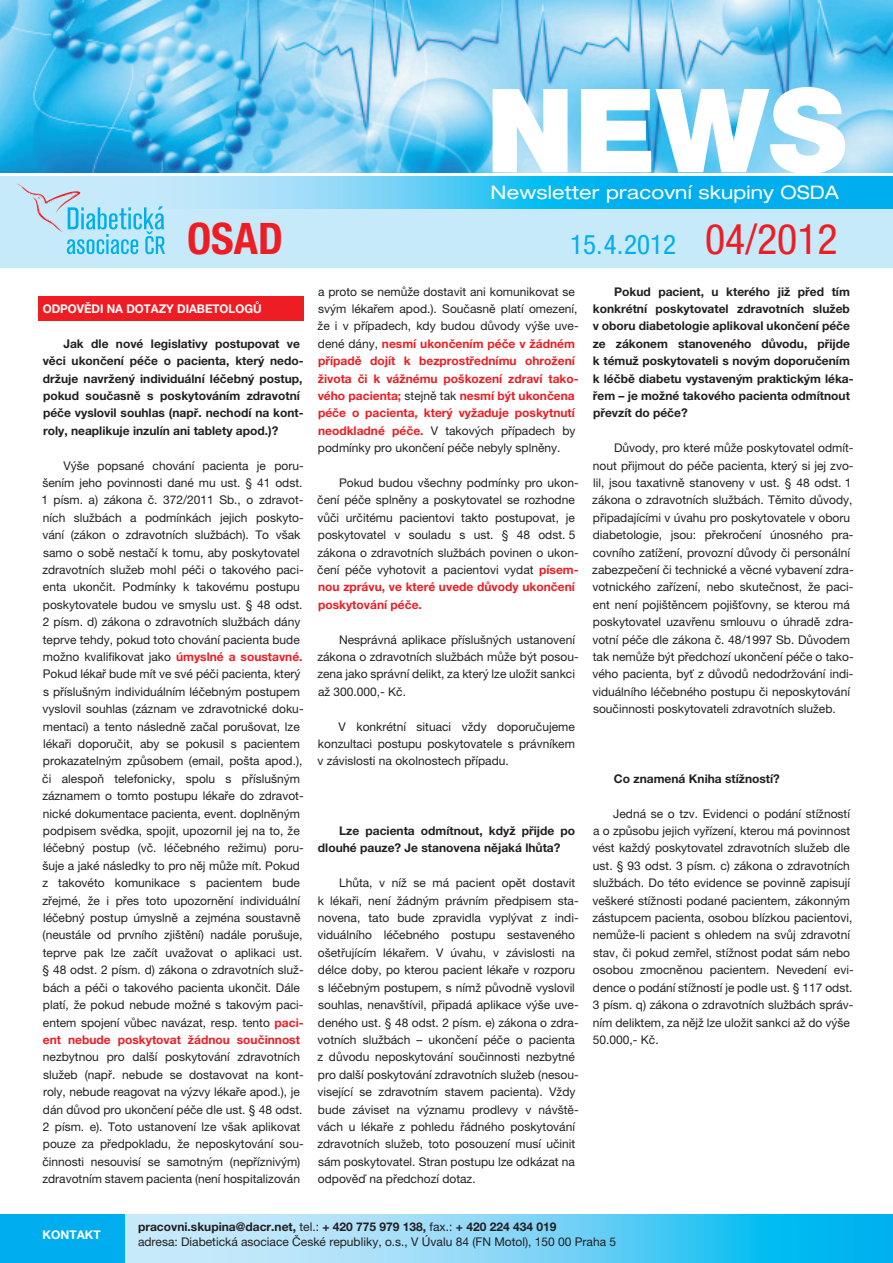
<style>
.page{position:relative;width:893px;height:1263px;background:#fff}
.page>*{position:absolute;margin:0;border:0;box-sizing:border-box;transform-origin:0 0}
.t1{font:900 116.55px "Helvetica Neue LT Pro";color:#fff}
.t2{font:700 condensed 43.5px "Helvetica Neue LT Pro";color:#ee1d23}
.t3{font:condensed 27px "Helvetica Neue LT Pro";color:#00aeef}
.t4{font:expanded 18.75px "Helvetica Neue LT Pro";letter-spacing:.01em;color:#fff}
.t5{font:12px/17.4px "Helvetica Neue LT Pro";color:#231f20}
.t6{font:700 12px/17.4px "Helvetica Neue LT Pro";color:#231f20}
.t7{font:700 12px "Helvetica Neue LT Pro";color:#fff;scale:.96 1}
.t8{font:700 12px "Helvetica Neue LT Pro";color:#fff}
.s1{font-size:42px;color:#ee1d23}
.s2{font-weight:700;color:#ee1d23}
.s3{font-weight:700}
</style>
<div class="page">
<img style="left:0;top:0;width:893px;height:172px">
<div style="left:39px;top:296px;width:265px;height:25px;background:#ee1d23"></div>
<div style="left:0;top:176px;width:893px;height:92px;background:#c6eafa"></div>
<svg style="left:207px;top:176px;width:686px;height:32px;background:#38c1f2"></svg>
<svg style="left:17px;top:184px;width:148px;height:70px"></svg>
<div style="left:0;top:1214px;width:125px;height:49px;background:#00aeef"></div>
<svg style="left:126px;top:1214px;width:767px;height:49px;background:#72d3f6"></svg>
<h1 class="t1" style="left:486px;top:61px;width:362px">NEWS</h1>
<h3 class="t4" style="left:490px;top:182px;width:350px">Newsletter pracovní skupiny OSDA</h3>
<h2 class="t2" style="left:187px;top:212px;width:97px">OSAD</h2>
<h3 class="t3" style="left:570px;top:229px;width:269px">15.4.2012 <span class="s1">04/2012</span></h3>
<p class="t7" style="left:43px;top:301px;width:230px">ODPOVĚDI NA DOTAZY DIABETOLOGŮ</p>
<p class="t6" style="left:43px;top:335px;width:262px;text-indent:21px">Jak dle nové legislativy postupovat ve věci ukončení péče o pacienta, který nedo&shy;držuje navržený individuální léčebný postup, pokud současně s poskytováním zdravotní péče vyslovil souhlas (např. nechodí na kont&shy;roly, neaplikuje inzulín ani tablety apod.)?</p>
<p class="t5" style="left:41px;top:456px;width:264px;text-indent:22px">Výše popsané chování pacienta je poru&shy;šením jeho povinnosti dané mu ust. § 41 odst.<br>1 písm. a) zákona č. 372/2011 Sb., o zdravot&shy;ních službách a podmínkách jejich poskyto&shy;vání (zákon o zdravotních službách). To však samo o sobě nestačí k tomu, aby poskytovatel zdravotních služeb mohl péči o takového paci&shy;enta ukončit. Podmínky k takovému postupu poskytovatele budou ve smyslu ust. § 48 odst.<br>2 písm. d) zákona o zdravotních službách dány teprve tehdy, pokud toto chování pacienta bude možno kvalifikovat jako <span class="s2">úmyslné a soustavné.<br></span>Pokud lékař bude mít ve své péči pacienta, který s příslušným individuálním léčebným postupem vyslovil souhlas (záznam ve zdravotnické doku&shy;mentaci) a tento následně začal porušovat, lze lékaři doporučit, aby se pokusil s pacientem prokazatelným způsobem (email, pošta apod.), či alespoň telefonicky, spolu s příslušným záznamem o tomto postupu lékaře do zdravot&shy;nické dokumentace pacienta, event. doplněným podpisem svědka, spojit, upozornil jej na to, že léčebný postup (vč. léčebného režimu) poru&shy;šuje a jaké následky to pro něj může mít. Pokud z takovéto komunikace s pacientem bude zřejmé, že i přes toto upozornění individuální léčebný postup úmyslně a zejména soustavně (neustále od prvního zjištění) nadále porušuje, teprve pak lze začít uvažovat o aplikaci ust. § 48 odst. 2 písm. d) zákona o zdravotních služ&shy;bách a péči o takového pacienta ukončit. Dále platí, že pokud nebude možné s takovým paci&shy;entem spojení vůbec navázat, resp. tento <span class="s2">paci&shy;ent nebude poskytovat žádnou součinnost</span></p>
<p class="t5" style="left:42px;top:1048px;width:263px">nezbytnou pro další poskytování zdravotních služeb (např. nebude se dostavovat na kont&shy;roly, nebude reagovat na výzvy lékaře apod.), je dán důvod pro ukončení péče dle ust. § 48 odst.<br>2 písm. e). Toto ustanovení lze však aplikovat pouze za předpokladu, že neposkytování sou&shy;činnosti nesouvisí se samotným (nepříznivým) zdravotním stavem pacienta (není hospitalizován</p>
<p class="t5" style="left:318px;top:282px;width:263px">a proto se nemůže dostavit ani komunikovat se svým lékařem apod.). Současně platí omezení, že i v případech, kdy budou důvody výše uve&shy;dené dány, <span class="s2">nesmí ukončením péče v žádném případě dojít k bezprostřednímu ohrožení života či k vážnému poškození zdraví tako&shy;vého pacienta;</span> stejně tak <span class="s2">nesmí být ukončena péče o pacienta, který vyžaduje poskytnutí neodkladné péče.</span> V takových případech by podmínky pro ukončení péče nebyly splněny.</p>
<p class="t5" style="left:317px;top:474px;width:263px;text-indent:22px">Pokud budou všechny podmínky pro ukon&shy;čení péče splněny a poskytovatel se rozhodne vůči určitému pacientovi takto postupovat, je poskytovatel v souladu s ust. § 48 odst. 5 zákona o zdravotních službách povinen o ukon&shy;čení péče vyhotovit a pacientovi vydat <span class="s2">písem&shy;nou zprávu, ve které uvede důvody ukončení poskytování péče.</span></p>
<p class="t5" style="left:317px;top:630px;width:263px;text-indent:22px">Nesprávná aplikace příslušných ustanovení zákona o zdravotních službách může být posou&shy;zena jako správní delikt, za který lze uložit sankci až 300.000,- Kč.</p>
<p class="t5" style="left:317px;top:717px;width:259px;text-align:justify;text-indent:21px">V konkrétní situaci vždy doporučujeme konzultaci postupu poskytovatele s právníkem v závislosti na okolnostech případu.</p>
<p class="t6" style="left:318px;top:822px;width:259px;text-indent:21px">Lze pacienta odmítnout, když přijde po dlouhé pauze? Je stanovena nějaká lhůta?</p>
<p class="t5" style="left:317px;top:874px;width:263px;text-indent:22px">Lhůta, v níž se má pacient opět dostavit k lékaři, není žádným právním předpisem sta&shy;novena, tato bude zpravidla vyplývat z indi&shy;viduálního léčebného postupu sestaveného ošetřujícím lékařem. V úvahu, v závislosti na délce doby, po kterou pacient lékaře v rozporu s léčebným postupem, s nímž původně vyslovil souhlas, nenavštívil, připadá aplikace výše uve&shy;deného ust. § 48 odst. 2 písm. e) zákona o zdra&shy;votních službách – ukončení péče o pacienta z důvodu neposkytování součinnosti nezbytné pro další poskytování zdravotních služeb (nesou&shy;visející se zdravotním stavem pacienta). Vždy bude záviset na významu prodlevy v návště&shy;vách u lékaře z pohledu řádného poskytování zdravotních služeb, toto posouzení musí učinit sám poskytovatel. Stran postupu lze odkázat na odpověď na předchozí dotaz.</p>
<p class="t6" style="left:593px;top:282px;width:262px;text-indent:21px">Pokud pacient, u kterého již před tím konkrétní poskytovatel zdravotních služeb v oboru diabetologie aplikoval ukončení péče ze zákonem stanoveného důvodu, přijde k témuž poskytovateli s novým doporučením k léčbě diabetu vystaveným praktickým léka&shy;řem – je možné takového pacienta odmítnout převzít do péče?</p>
<p class="t5" style="left:592px;top:439px;width:263px;text-indent:22px">Důvody, pro které může poskytovatel odmít&shy;nout přijmout do péče pacienta, který si jej zvo&shy;lil, jsou taxativně stanoveny v ust. § 48 odst. 1 zákona o zdravotních službách. Těmito důvody, připadajícími v úvahu pro poskytovatele v oboru diabetologie, jsou: překročení únosného pra&shy;covního zatížení, provozní důvody či personální zabezpečení či technické a věcné vybavení zdra&shy;votnického zařízení, nebo skutečnost, že paci&shy;ent není pojištěncem pojišťovny, se kterou má poskytovatel uzavřenu smlouvu o úhradě zdra&shy;votní péče dle zákona č. 48/1997 Sb. Důvodem tak nemůže být předchozí ukončení péče o tako&shy;vého pacienta, byť z důvodů nedodržování indi&shy;viduálního léčebného postupu či neposkytování součinnosti poskytovateli zdravotních služeb.</p>
<p class="t6" style="left:614px;top:770px;width:167px">Co znamená Kniha stížností?</p>
<p class="t5" style="left:592px;top:804px;width:263px;text-indent:21px">Jedná se o tzv. Evidenci o podání stížností a o způsobu jejich vyřízení, kterou má povinnost vést každý poskytovatel zdravotních služeb dle ust. § 93 odst. 3 písm. c) zákona o zdravotních službách. Do této evidence se povinně zapisují veškeré stížnosti podané pacientem, zákonným zástupcem pacienta, osobou blízkou pacientovi, nemůže-li pacient s ohledem na svůj zdravotní stav, či pokud zemřel, stížnost podat sám nebo osobou zmocněnou pacientem. Nevedení evi&shy;dence o podání stížností je podle ust. § 117 odst.<br>3 písm. q) zákona o zdravotních službách správ&shy;ním deliktem, za nějž lze uložit sankci až do výše 50.000,- Kč.</p>
<p class="t8" style="left:43px;top:1227px;width:60px">KONTAKT</p>
<p class="t5" style="left:138px;top:1220px;width:480px;line-height:14.4px"><span class="s3">pracovni.skupina@dacr.net,</span> tel.: <span class="s3">+ 420 775 979 138,</span> fax.: <span class="s3">+ 420 224 434 019<br></span>adresa: Diabetická asociace České republiky, o.s., V Úvalu 84 (FN Motol), 150 00 Praha 5</p>
</div>
